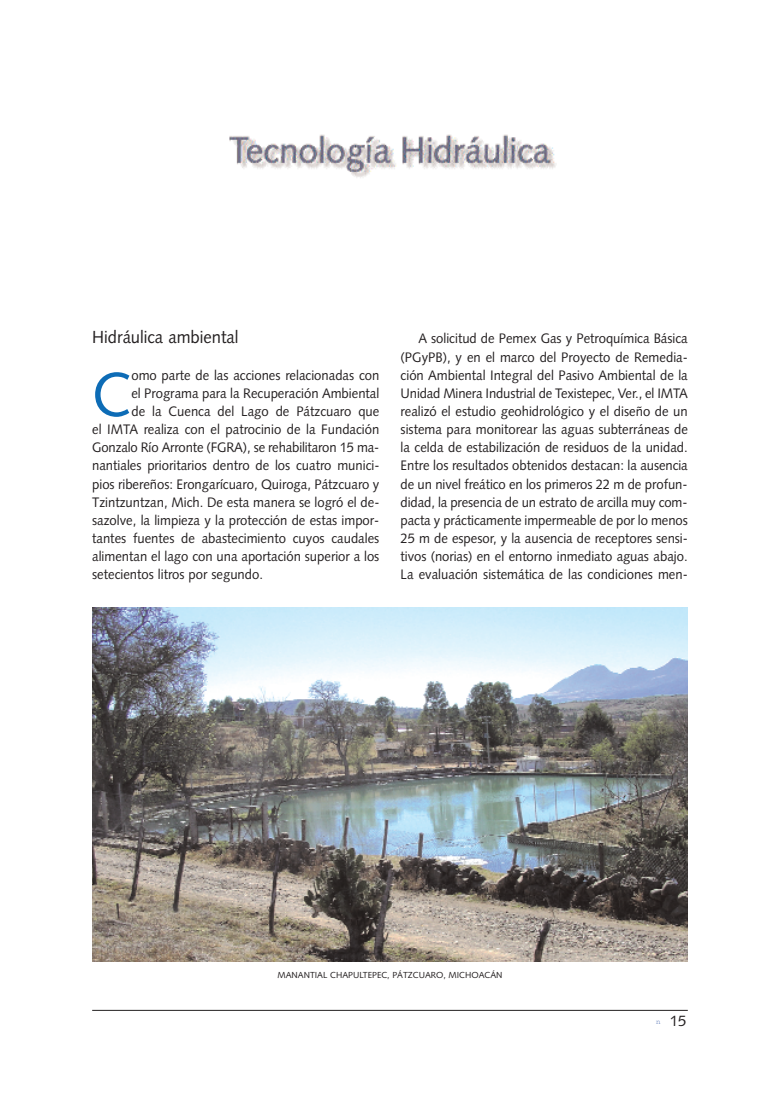
<style>
.page{position:relative;width:780px;height:1099px;background:#fff}
.page>*{position:absolute;margin:0;border:0;box-sizing:border-box;transform-origin:0 0}
.t1{font:62px "Syntax";color:#0d6cb6;scale:.95 1}
.t2{font:17.5px "Syntax";color:#231f20;scale:.95 1}
.t3{font:15px "Syntax";color:#231f20}
.t4{font:13.75px/18.1px "Syntax";color:#231f20;text-align:justify;scale:.95 1}
.t5{font:8.75px "Syntax";color:#231f20}
.s1{font-family:"Courier";font-size:7.5px;color:#6782bc}
</style>
<div class="page">
<hr style="left:92px;top:1010px;width:595px;height:1px;background:#231f20">
<img style="left:92px;top:608px;width:595px;height:353px">
<img style="left:229px;top:134px;width:327px;height:44px">
<p class="t2" style="left:92px;top:330px;width:156px">Hidráulica ambiental</p>
<h1 class="t1" style="left:92px;top:369px;width:43px">C</h1>
<p class="t4" style="left:131px;top:367px;width:262px">omo parte de las acciones relacionadas con</p>
<p class="t4" style="left:131px;top:385px;width:262px">el Programa para la Recuperación Ambiental</p>
<p class="t4" style="left:131px;top:403px;width:262px">de la Cuenca del Lago de Pátzcuaro que</p>
<p class="t4" style="left:92px;top:421px;width:304px">el IMTA realiza con el patrocinio de la Fundación</p>
<p class="t4" style="left:92px;top:439px;width:304px">Gonzalo Río Arronte (FGRA), se rehabilitaron 15 ma-</p>
<p class="t4" style="left:92px;top:458px;width:304px">nantiales prioritarios dentro de los cuatro munici-</p>
<p class="t4" style="left:92px;top:476px;width:304px">pios ribereños: Erongarícuaro, Quiroga, Pátzcuaro y</p>
<p class="t4" style="left:92px;top:494px;width:304px">Tzintzuntzan, Mich. De esta manera se logró el de-</p>
<p class="t4" style="left:92px;top:512px;width:304px">sazolve, la limpieza y la protección de estas impor-</p>
<p class="t4" style="left:92px;top:530px;width:304px">tantes fuentes de abastecimiento cuyos caudales</p>
<p class="t4" style="left:92px;top:548px;width:304px">alimentan el lago con una aportación superior a los</p>
<p class="t4" style="left:92px;top:566px;width:181px">setecientos litros por segundo.</p>
<p class="t4" style="left:400px;top:331px;width:304px;text-indent:18px">A solicitud de Pemex Gas y Petroquímica Básica (PGyPB), y en el marco del Proyecto de Remedia&shy;ción Ambiental Integral del Pasivo Ambiental de la Unidad Minera Industrial de Texistepec, Ver., el IMTA realizó el estudio geohidrológico y el diseño de un sistema para monitorear las aguas subterráneas de la celda de estabilización de residuos de la unidad.<br>Entre los resultados obtenidos destacan: la ausencia de un nivel freático en los primeros 22 m de profun&shy;didad, la presencia de un estrato de arcilla muy com&shy;pacta y prácticamente impermeable de por lo menos 25 m de espesor, y la ausencia de receptores sensi&shy;tivos (norias) en el entorno inmediato aguas abajo.<br>La evaluación sistemática de las condiciones men-</p>
<p class="t5" style="left:277px;top:971px;width:227px">MANANTIAL CHAPULTEPEC, PÁTZCUARO, MICHOACÁN</p>
<p class="t3" style="left:656px;top:1015px;width:32px"><span class="s1">n</span> 15</p>
</div>
